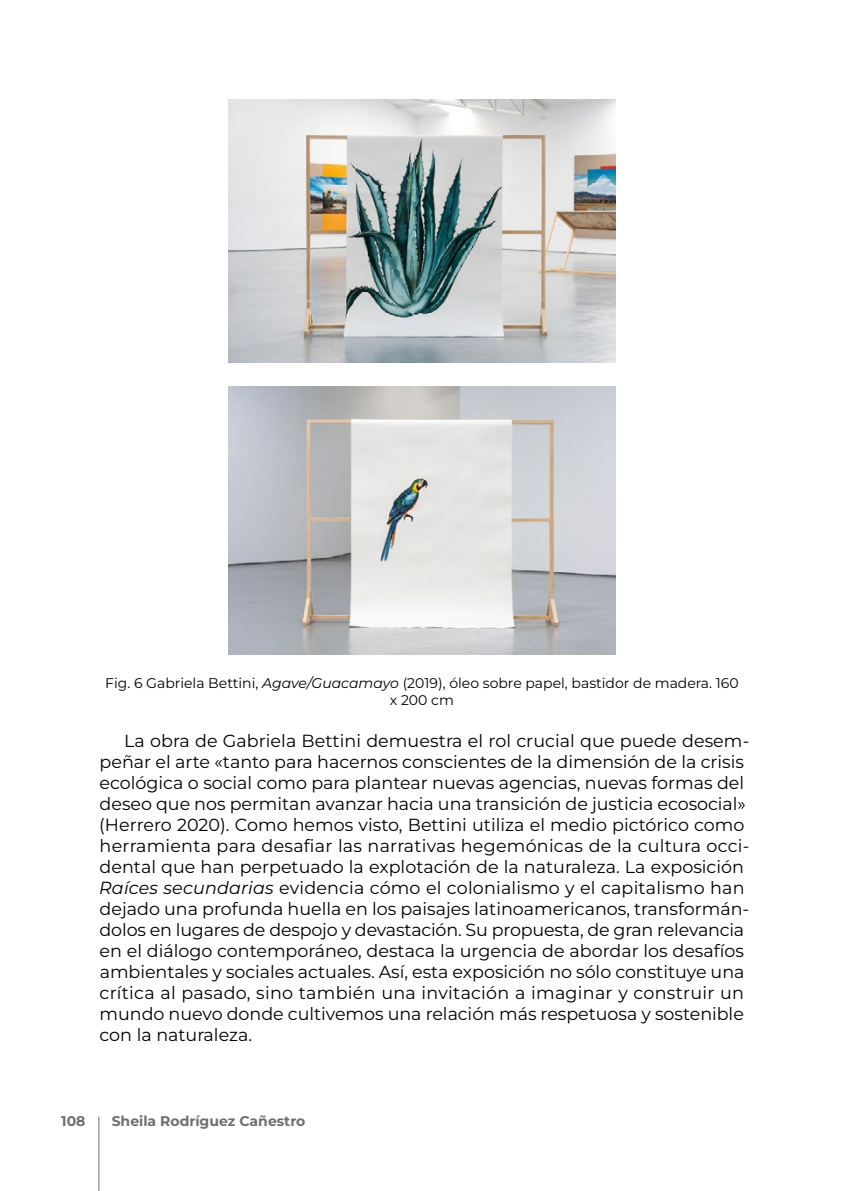
<style>
.page{position:relative;width:844px;height:1191px;background:#fff}
.page>*{position:absolute;margin:0;border:0;box-sizing:border-box;transform-origin:0 0}
.t1{font:17.5px/21px "Montserrat";color:#000}
.t2{font:14px/16.8px "Montserrat";color:#000;text-align:center}
.t3{font:700 14px "Montserrat";color:#706f6f}
.s1{font-style:italic}
</style>
<div class="page">
<hr style="left:98px;top:1116px;width:1px;height:75px;background:#706f6f">
<img style="left:228px;top:99px;width:387px;height:263px">
<img style="left:228px;top:387px;width:387px;height:267px">
<p class="t2" style="left:105px;top:674px;width:634px">Fig. 6 Gabriela Bettini, <span class="s1">Agave/Guacamayo</span> (2019), óleo sobre papel, bastidor de madera. 160 x 200 cm</p>
<p class="t1" style="left:99px;top:730px;width:651px;text-indent:25px">La obra de Gabriela Bettini demuestra el rol crucial que puede desem&shy;peñar el arte «tanto para hacernos conscientes de la dimensión de la crisis ecológica o social como para plantear nuevas agencias, nuevas formas del deseo que nos permitan avanzar hacia una transición de justicia ecosocial» (Herrero 2020). Como hemos visto, Bettini utiliza el medio pictórico como herramienta para desafiar las narrativas hegemónicas de la cultura occi&shy;dental que han perpetuado la explotación de la naturaleza. La exposición <span class="s1">Raíces secundarias</span> evidencia cómo el colonialismo y el capitalismo han dejado una profunda huella en los paisajes latinoamericanos, transformán&shy;dolos en lugares de despojo y devastación. Su propuesta, de gran relevancia en el diálogo contemporáneo, destaca la urgencia de abordar los desafíos ambientales y sociales actuales. Así, esta exposición no sólo constituye una crítica al pasado, sino también una invitación a imaginar y construir un mundo nuevo donde cultivemos una relación más respetuosa y sostenible con la naturaleza.</p>
<p class="t3" style="left:61px;top:1112px;width:26px">108</p>
<p class="t3" style="left:112px;top:1112px;width:195px">Sheila Rodríguez Cañestro</p>
</div>
